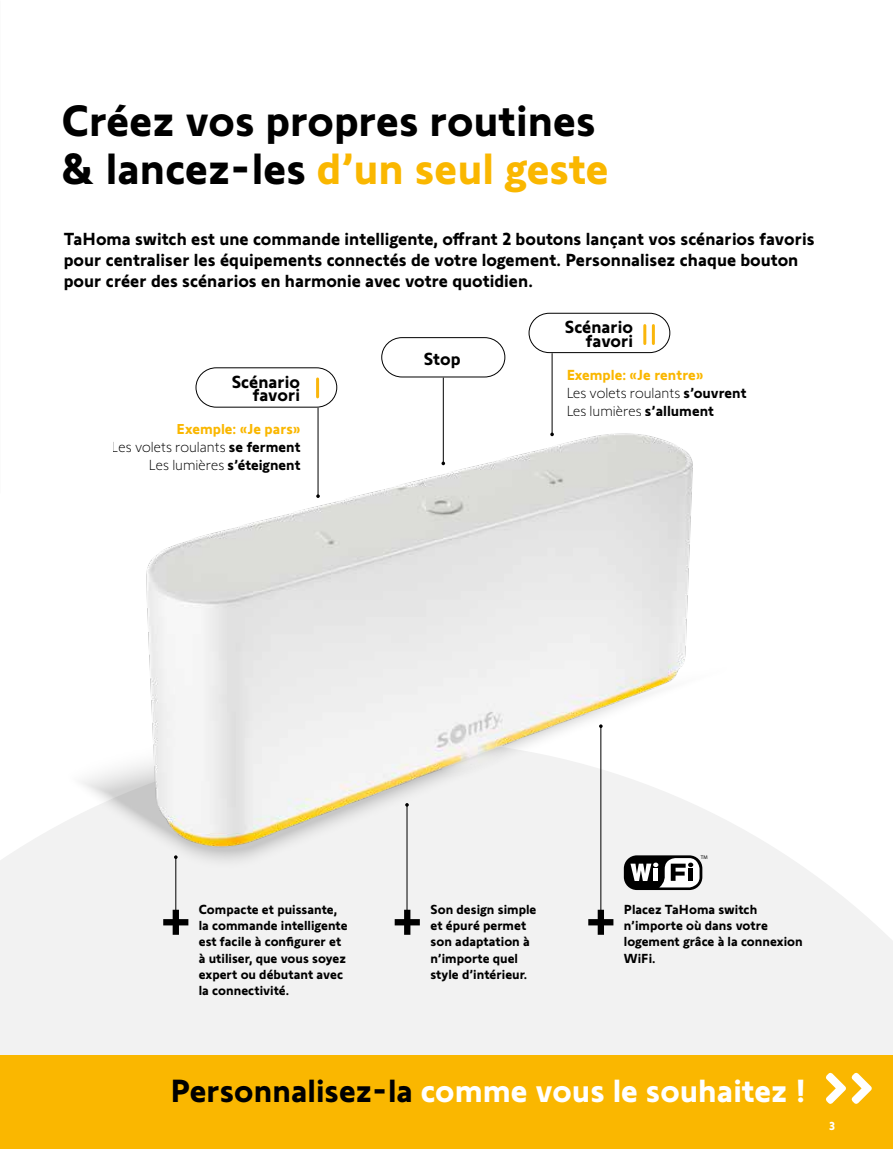
<style>
.page{position:relative;width:893px;height:1149px;background:#fff}
.page>*{position:absolute;margin:0;border:0;box-sizing:border-box;transform-origin:0 0}
.t1{font:700 57.45px "Somfy Sans";color:#000}
.t2{font:700 45px/48px "Somfy Sans";color:#000}
.t3{font:700 33px "Somfy Sans";color:#fff}
.t4{font:700 18px/13.5px "Somfy Sans";color:#000;text-align:right}
.t5{font:300 15px/18px "Somfy Sans";color:#000;text-align:right}
.t6{font:700 13.5px/16.2px "Somfy Sans";color:#000}
.t7{font:700 12px "Somfy Sans";color:#fff}
.t8{font:5.25px "Myriad Pro";color:#000}
.s1{color:#fab700}
.s2{font-weight:700;color:#fab700}
.s3{font-weight:700}
.s4{color:#000}
</style>
<div class="page">
<div style="left:0;top:824px;width:893px;height:230px;background:#f2f2f2"></div>
<img style="left:65px;top:367px;width:668px;height:529px">
<div style="left:0;top:1054px;width:893px;height:94px;background:#fab700"></div>
<hr style="left:318px;top:408px;width:1px;height:88px;background:#000">
<svg style="left:316px;top:494px;width:4px;height:4px"></svg>
<hr style="left:552px;top:353px;width:1px;height:81px;background:#000">
<svg style="left:550px;top:432px;width:4px;height:4px"></svg>
<hr style="left:443px;top:378px;width:1px;height:85px;background:#000">
<svg style="left:441px;top:461px;width:4px;height:4px"></svg>
<svg style="left:381px;top:337px;width:125px;height:40px"></svg>
<svg style="left:195px;top:367px;width:143px;height:41px"></svg>
<hr style="left:176px;top:856px;width:1px;height:65px;background:#000">
<hr style="left:601px;top:726px;width:1px;height:203px;background:#000">
<hr style="left:407px;top:804px;width:1px;height:125px;background:#000">
<svg style="left:405px;top:802px;width:4px;height:4px"></svg>
<svg style="left:826px;top:1072px;width:46px;height:32px"></svg>
<hr style="left:316px;top:379px;width:3px;height:18px;background:#fab60b">
<svg style="left:528px;top:312px;width:143px;height:41px"></svg>
<hr style="left:643px;top:325px;width:3px;height:18px;background:#fab60b">
<hr style="left:652px;top:325px;width:3px;height:18px;background:#fab60b">
<svg style="left:624px;top:855px;width:78px;height:34px"></svg>
<svg style="left:630px;top:857px;width:69px;height:30px"></svg>
<h2 class="t2" style="left:62px;top:91px;width:548px">Créez vos propres routines &amp; lancez-les <span class="s1">d’un seul geste</span></h2>
<p class="t4" style="left:64px;top:226px;width:752px;line-height:21px;text-align:left">TaHoma switch est une commande intelligente, offrant 2 boutons lançant vos scénarios favoris pour centraliser les équipements connectés de votre logement. Personnalisez chaque bouton pour créer des scénarios en harmonie avec votre quotidien.</p>
<h3 class="t4" style="left:232px;top:373px;width:70px">Scénario favori</h3>
<p class="t5" style="left:112px;top:418px;width:190px"><span class="s2">Exemple: «Je pars»<br></span>Les volets roulants <span class="s3">se ferment<br></span>Les lumières <span class="s3">s’éteignent</span></p>
<h3 class="t4" style="left:424px;top:349px;width:38px">Stop</h3>
<h3 class="t4" style="left:565px;top:318px;width:70px">Scénario favori</h3>
<p class="t5" style="left:566px;top:364px;width:182px;text-align:left"><span class="s2">Exemple: «Je rentre»<br></span>Les volets roulants <span class="s3">s’ouvrent<br></span>Les lumières <span class="s3">s’allument</span></p>
<p class="t8" style="left:701px;top:854px;width:8px">TM</p>
<p class="t6" style="left:199px;top:899px;width:150px">Compacte et puissante, la commande intelligente est facile à configurer et à utiliser, que vous soyez expert ou débutant avec la connectivité.</p>
<p class="t6" style="left:431px;top:899px;width:107px">Son design simple et épuré permet son adaptation à n’importe quel style d’intérieur.</p>
<h1 class="t1" style="left:161px;top:874px;width:30px">+</h1>
<p class="t6" style="left:624px;top:899px;width:180px">Placez TaHoma switch n’importe où dans votre logement grâce à la connexion<br>WiFi.</p>
<h1 class="t1" style="left:393px;top:874px;width:30px">+</h1>
<h1 class="t1" style="left:586px;top:874px;width:30px">+</h1>
<h3 class="t3" style="left:170px;top:1063px;width:637px"><span class="s4">Personnalisez-la</span> comme vous le souhaitez !</h3>
<p class="t7" style="left:829px;top:1115px;width:7px">3</p>
</div>
